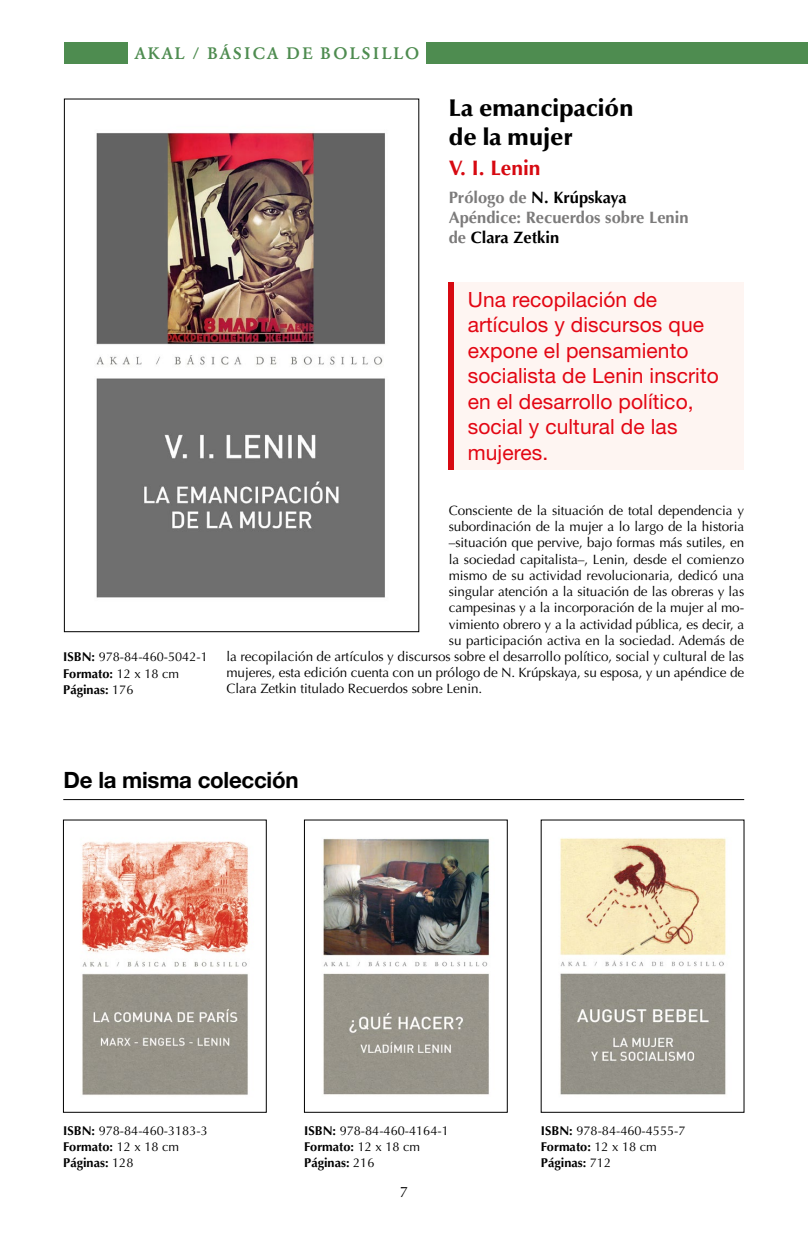
<style>
.page{position:relative;width:808px;height:1234px;background:#fff}
.page>*{position:absolute;margin:0;border:0;box-sizing:border-box;transform-origin:0 0}
.t1{font:900 24px/28.8px "Optima";color:#000}
.t2{font:700 22.5px "Helvetica Neue LT Std";letter-spacing:-.01em;color:#000}
.t3{font:21px/25.5px "Helvetica Neue LT Std";letter-spacing:.005em;color:#e30613}
.t4{font:700 21px "Optima";color:#d70911}
.t5{font:700 16.5px/19.8px "Optima";color:#7c7b7b}
.t6{font:500 16.5px "Garamond BE";letter-spacing:.105em;color:#4e8c50}
.t7{font:15px "Optima";color:#000}
.t8{font:13.5px "Optima";letter-spacing:-.005em;color:#000}
.t9{font:12.75px/16.2px "Optima";color:#000}
.s1{color:#000}
.s2{font-weight:700}
</style>
<div class="page">
<img style="left:96px;top:132px;width:289px;height:466px">
<img style="left:82px;top:841px;width:167px;height:254px">
<img style="left:323px;top:838px;width:167px;height:257px">
<img style="left:560px;top:838px;width:166px;height:257px">
<div style="left:448px;top:282px;width:296px;height:187px;background:#fef5f2"></div>
<div style="left:448px;top:282px;width:6px;height:187px;background:#d70911"></div>
<div style="left:64px;top:43px;width:64px;height:21px;background:#4e8c50"></div>
<div style="left:426px;top:43px;width:382px;height:21px;background:#4e8c50"></div>
<hr style="left:63px;top:799px;width:681px;height:1px;background:#000">
<p class="t6" style="left:134px;top:44px;width:286px">AKAL / BÁSICA DE BOLSILLO</p>
<h1 class="t1" style="left:449px;top:94px;width:187px">La emancipación de la mujer</h1>
<h3 class="t4" style="left:449px;top:155px;width:93px">V. I. Lenin</h3>
<p class="t5" style="left:449px;top:187px;width:241px">Prólogo de <span class="s1">N. Krúpskaya<br></span>Apéndice: Recuerdos sobre Lenin de <span class="s1">Clara Zetkin</span></p>
<h3 class="t3" style="left:468px;top:286px;width:252px">Una recopilación de artículos y discursos que expone el pensamiento socialista de Lenin inscrito en el desarrollo político, social y cultural de las mujeres.</h3>
<p class="t9" style="left:63px;top:649px;width:146px"><span class="s2">ISBN:</span> 978-84-460-5042-1<br><span class="s2">Formato:</span> 12 x 18 cm<br><span class="s2">Páginas:</span> 176</p>
<p class="t8" style="left:449px;top:502px;width:297px">Consciente de la situación de total dependencia y</p>
<p class="t8" style="left:449px;top:518px;width:297px">subordinación de la mujer a lo largo de la historia</p>
<p class="t8" style="left:449px;top:535px;width:297px">–situación que pervive, bajo formas más sutiles, en</p>
<p class="t8" style="left:449px;top:551px;width:297px">la sociedad capitalista–, Lenin, desde el comienzo</p>
<p class="t8" style="left:449px;top:567px;width:297px">mismo de su actividad revolucionaria, dedicó una</p>
<p class="t8" style="left:449px;top:583px;width:297px">singular atención a la situación de las obreras y las</p>
<p class="t8" style="left:449px;top:599px;width:297px">campesinas y a la incorporación de la mujer al mo-</p>
<p class="t8" style="left:449px;top:616px;width:297px">vimiento obrero y a la actividad pública, es decir, a</p>
<p class="t8" style="left:449px;top:632px;width:297px">su participación activa en la sociedad. Además de</p>
<p class="t8" style="left:226px;top:648px;width:519px">la recopilación de artículos y discursos sobre el desarrollo político, social y cultural de las</p>
<p class="t8" style="left:226px;top:664px;width:519px">mujeres, esta edición cuenta con un prólogo de N. Krúpskaya, su esposa, y un apéndice de</p>
<p class="t8" style="left:226px;top:680px;width:257px">Clara Zetkin titulado Recuerdos sobre Lenin.</p>
<h2 class="t2" style="left:64px;top:766px;width:236px">De la misma colección</h2>
<p class="t9" style="left:63px;top:1121px;width:146px"><span class="s2">ISBN:</span> 978-84-460-3183-3<br><span class="s2">Formato:</span> 12 x 18 cm<br><span class="s2">Páginas:</span> 128</p>
<p class="t9" style="left:304px;top:1122px;width:146px"><span class="s2">ISBN:</span> 978-84-460-4164-1<br><span class="s2">Formato:</span> 12 x 18 cm<br><span class="s2">Páginas:</span> 216</p>
<p class="t9" style="left:541px;top:1122px;width:146px"><span class="s2">ISBN:</span> 978-84-460-4555-7<br><span class="s2">Formato:</span> 12 x 18 cm<br><span class="s2">Páginas:</span> 712</p>
<p class="t7" style="left:400px;top:1182px;width:10px">7</p>
</div>
